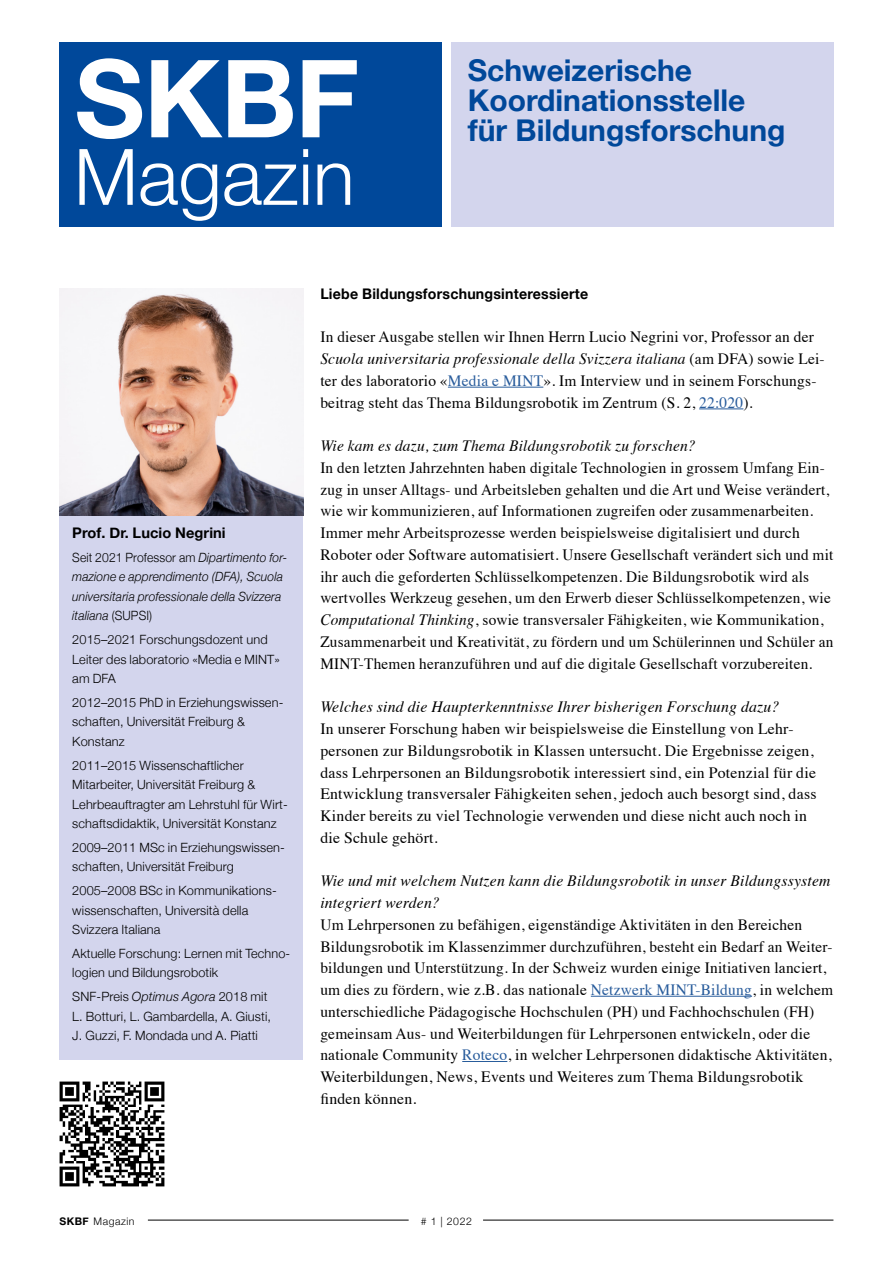
<style>
.page{position:relative;width:893px;height:1263px;background:#fff}
.page>*{position:absolute;margin:0;border:0;box-sizing:border-box;transform-origin:0 0}
.t1{font:700 108px "Helvetica Neue";color:#fff}
.t2{font:300 78px "Helvetica Neue";color:#fff}
.t3{font:700 30px "Helvetica Neue";color:#00489a}
.Lauftext_Deutsch_In{font:15.75px/21.8px "Times";letter-spacing:.015em;color:#000}
.Lauftext_Deutsch_In-2{font:italic 15.75px/21.8px "Times";letter-spacing:.015em;color:#000}
.Lauftext_Deutsch_In-3{font:700 14.7px "Helvetica Neue";letter-spacing:.015em;color:#000}
.Porträt_Name_Forsch{font:700 14.7px "Helvetica Neue";letter-spacing:.005em;color:#000}
.Porträt_Text_in_Box{font:300 12.75px/19.5px "Helvetica Neue";letter-spacing:.01em;color:#000}
.Porträt_Text_in_Box-2{font:italic 300 12.75px/19.5px "Helvetica Neue";letter-spacing:.01em;color:#000;scale:.95 1}
.t4{font:300 10.5px "Helvetica Neue";letter-spacing:.05em;color:#000}
.s1{font-style:normal}
.s2{font-style:italic}
.s3{color:#275b9b}
.s4{font-weight:700}
</style>
<div class="page">
<img style="left:59px;top:1081px;width:106px;height:106px">
<hr style="left:148px;top:1220px;width:261px;height:1px;background:#000">
<hr style="left:483px;top:1220px;width:350px;height:1px;background:#000">
<div style="left:60px;top:515px;width:243px;height:545px;background:#d3d5ed"></div>
<div style="left:451px;top:43px;width:382px;height:184px;background:#d3d5ed"></div>
<div style="left:60px;top:43px;width:382px;height:184px;background:#00489a"></div>
<img style="left:60px;top:288px;width:243px;height:227px">
<hr style="left:448px;top:387px;width:95px;height:1px;background:#275b9b">
<hr style="left:699px;top:408px;width:44px;height:1px;background:#275b9b">
<hr style="left:591px;top:996px;width:161px;height:1px;background:#275b9b">
<hr style="left:462px;top:1061px;width:45px;height:1px;background:#275b9b">
<p class="t1" style="left:75px;top:14px;width:286px">SKBF</p>
<p class="t2" style="left:74px;top:114px;width:282px">Magazin</p>
<p class="t3" style="left:468px;top:47px;width:226px">Schweizerische</p>
<p class="t3" style="left:468px;top:77px;width:279px">Koordinationsstelle</p>
<p class="t3" style="left:468px;top:107px;width:319px">für Bildungsforschung</p>
<p class="Porträt_Name_Forsch" style="left:72px;top:521px;width:155px">Prof. Dr. Lucio Negrini</p>
<p class="Porträt_Text_in_Box-2" style="left:72px;top:547px;width:228px"><span class="s1">Seit 2021 Professor am</span> Dipartimento for&shy;mazione e apprendimento (DFA), Scuola universitaria professionale della Svizzera italiana <span class="s1">(SUPSI)</span></p>
<p class="Porträt_Text_in_Box" style="left:72px;top:629px;width:209px">2015–2021 Forschungsdozent und<br>Leiter des laboratorio «Media e MINT» am DFA</p>
<p class="Porträt_Text_in_Box" style="left:72px;top:692px;width:213px">2012–2015 PhD in Erziehungswissen&shy;schaften, Universität Freiburg &amp;<br>Konstanz</p>
<p class="Porträt_Text_in_Box" style="left:72px;top:754px;width:217px">2011–2015 Wissenschaftlicher Mitarbeiter, Universität Freiburg &amp; Lehrbeauftragter am Lehrstuhl für Wirt&shy;schaftsdidaktik, Universität Konstanz</p>
<p class="Porträt_Text_in_Box" style="left:72px;top:837px;width:214px">2009–2011 MSc in Erziehungswissen&shy;schaften, Universität Freiburg</p>
<p class="Porträt_Text_in_Box" style="left:72px;top:880px;width:206px">2005–2008 BSc in Kommunikations&shy;wissenschaften, Università della<br>Svizzera Italiana</p>
<p class="Porträt_Text_in_Box" style="left:72px;top:943px;width:219px">Aktuelle Forschung: Lernen mit Techno&shy;logien und Bildungsrobotik</p>
<p class="Porträt_Text_in_Box" style="left:72px;top:986px;width:200px">SNF-Preis <span class="s2">Optimus Agora</span> 2018 mit<br>L. Botturi, L. Gambardella, A. Giusti,<br>J. Guzzi, F. Mondada und A. Piatti</p>
<p class="Lauftext_Deutsch_In-3" style="left:320px;top:282px;width:269px">Liebe Bildungsforschungsinteressierte</p>
<p class="Lauftext_Deutsch_In" style="left:320px;top:325px;width:506px">In dieser Ausgabe stellen wir Ihnen Herrn Lucio Negrini vor, Professor an der <span class="s2">Scuola universitaria professionale della Svizzera italiana</span> (am DFA) sowie Lei&shy;ter des laboratorio «<span class="s3">Media e MINT</span>». Im Interview und in seinem Forschungs&shy;beitrag steht das Thema Bildungsrobotik im Zentrum (S. 2, <span class="s3">22:020</span>).</p>
<p class="Lauftext_Deutsch_In-2" style="left:320px;top:434px;width:377px">Wie kam es dazu, zum Thema Bildungsrobotik zu forschen?</p>
<p class="Lauftext_Deutsch_In" style="left:320px;top:455px;width:515px">In den letzten Jahrzehnten haben digitale Technologien in grossem Umfang Ein&shy;zug in unser Alltags- und Arbeitsleben gehalten und die Art und Weise verändert, wie wir kommunizieren, auf Informationen zugreifen oder zusammenarbeiten.<br>Immer mehr Arbeitsprozesse werden beispielsweise digitalisiert und durch Roboter oder Software automatisiert. Unsere Gesellschaft verändert sich und mit ihr auch die geforderten Schlüsselkompetenzen. Die Bildungsrobotik wird als wertvolles Werkzeug gesehen, um den Erwerb dieser Schlüsselkompetenzen, wie <span class="s2">Computational Thinking</span>, sowie transversaler Fähigkeiten, wie Kommunikation, Zusammenarbeit und Kreativität, zu fördern und um Schülerinnen und Schüler an MINT-Themen heranzuführen und auf die digitale Gesellschaft vorzubereiten.</p>
<p class="Lauftext_Deutsch_In-2" style="left:320px;top:695px;width:461px">Welches sind die Haupterkenntnisse Ihrer bisherigen Forschung dazu?</p>
<p class="Lauftext_Deutsch_In" style="left:320px;top:716px;width:498px">In unserer Forschung haben wir beispielsweise die Einstellung von Lehr&shy;personen zur Bildungsrobotik in Klassen untersucht. Die Ergebnisse zeigen, dass Lehrpersonen an Bildungsrobotik interessiert sind, ein Potenzial für die Entwicklung transversaler Fähigkeiten sehen, jedoch auch besorgt sind, dass Kinder bereits zu viel Technologie verwenden und diese nicht auch noch in die Schule gehört.</p>
<p class="Lauftext_Deutsch_In-2" style="left:320px;top:869px;width:512px">Wie und mit welchem Nutzen kann die Bildungsrobotik in unser Bildungssystem integriert werden?</p>
<p class="Lauftext_Deutsch_In" style="left:320px;top:912px;width:514px">Um Lehrpersonen zu befähigen, eigenständige Aktivitäten in den Bereichen Bildungsrobotik im Klassenzimmer durchzuführen, besteht ein Bedarf an Weiter&shy;bildungen und Unterstützung. In der Schweiz wurden einige Initiativen lanciert, um dies zu fördern, wie z.B. das nationale <span class="s3">Netzwerk MINT-Bildung</span>, in welchem unterschiedliche Pädagogische Hochschulen (PH) und Fachhochschulen (FH) gemeinsam Aus- und Weiterbildungen für Lehrpersonen entwickeln, oder die nationale Community <span class="s3">Roteco</span>, in welcher Lehrpersonen didaktische Aktivitäten, Weiterbildungen, News, Events und Weiteres zum Thema Bildungsrobotik finden können.</p>
<p class="t4" style="left:60px;top:1213px;width:77px"><span class="s4">SKBF</span> Magazin</p>
<p class="t4" style="left:421px;top:1213px;width:53px"># 1 | 2022</p>
</div>
